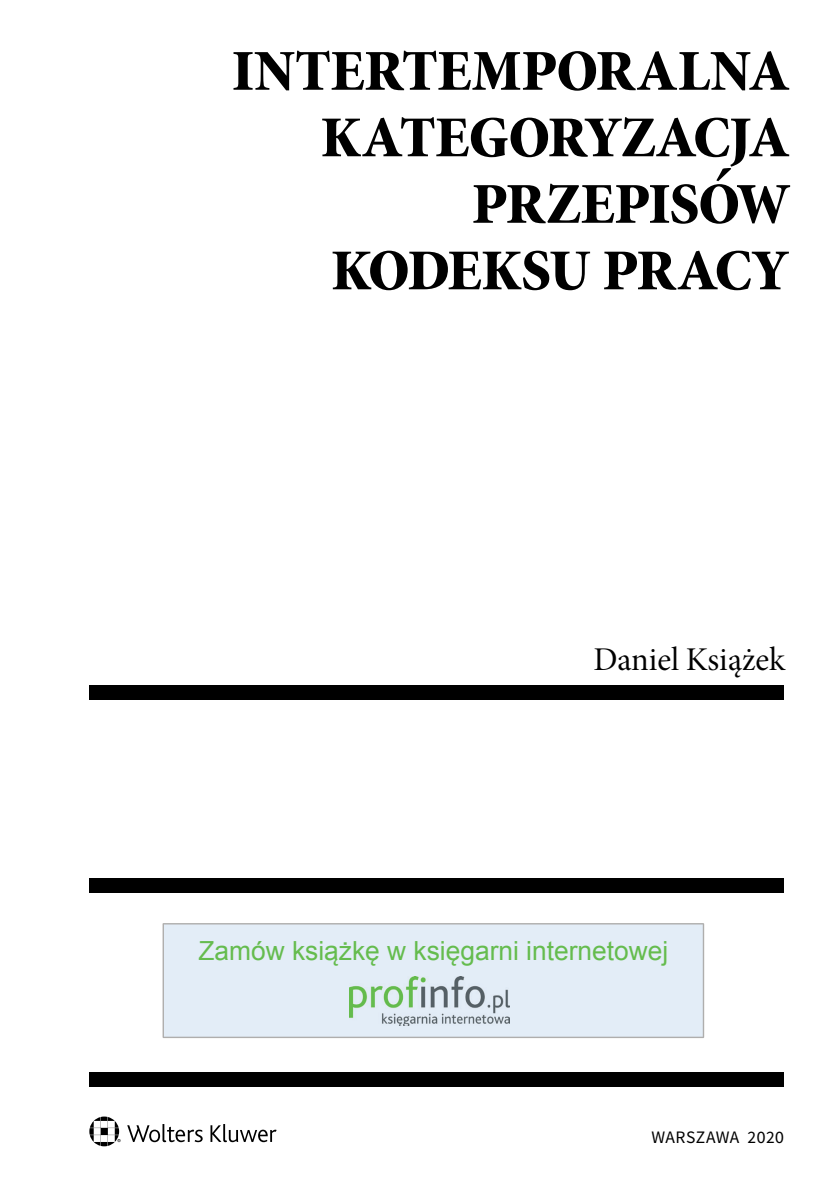
<style>
.page{position:relative;width:834px;height:1191px;background:#fff}
.page>*{position:absolute;margin:0;border:0;box-sizing:border-box;transform-origin:0 0}
.t1{font:80.5px/66.5px "Minion Pro Bold Cn Subh";letter-spacing:-.03em;color:#000;text-align:right}
.t2{font:33.25px "Minion Pro Subh";color:#000}
.t3{font:26.25px "Arial";color:#65bc4e}
.t4{font:17.5px "Source Sans Pro";letter-spacing:.015em;color:#000}
</style>
<div class="page">
<svg style="left:89px;top:1116px;width:187px;height:30px"></svg>
<div style="left:89px;top:685px;width:695px;height:14px;background:#000"></div>
<div style="left:89px;top:1071px;width:695px;height:15px;background:#000"></div>
<div style="left:89px;top:878px;width:695px;height:15px;background:#000"></div>
<svg style="left:162px;top:923px;width:542px;height:115px;background:#e0eaf3"></svg>
<div style="left:171px;top:940px;width:524px;height:35px;background:#e3edf7"></div>
<div style="left:350px;top:976px;width:166px;height:52px;background:#e3edf7"></div>
<img style="left:350px;top:976px;width:159px;height:50px">
<p class="t1" style="left:231px;top:31px;width:561px">Intertemporalna kategoryzacja przepisów<br>Kodeksu pracy</p>
<p class="t2" style="left:593px;top:638px;width:193px">Daniel Książek</p>
<p class="t3" style="left:198px;top:933px;width:471px">Zamów książkę w księgarni internetowej</p>
<p class="t4" style="left:651px;top:1126px;width:134px">WARSZAWA 2020</p>
</div>
